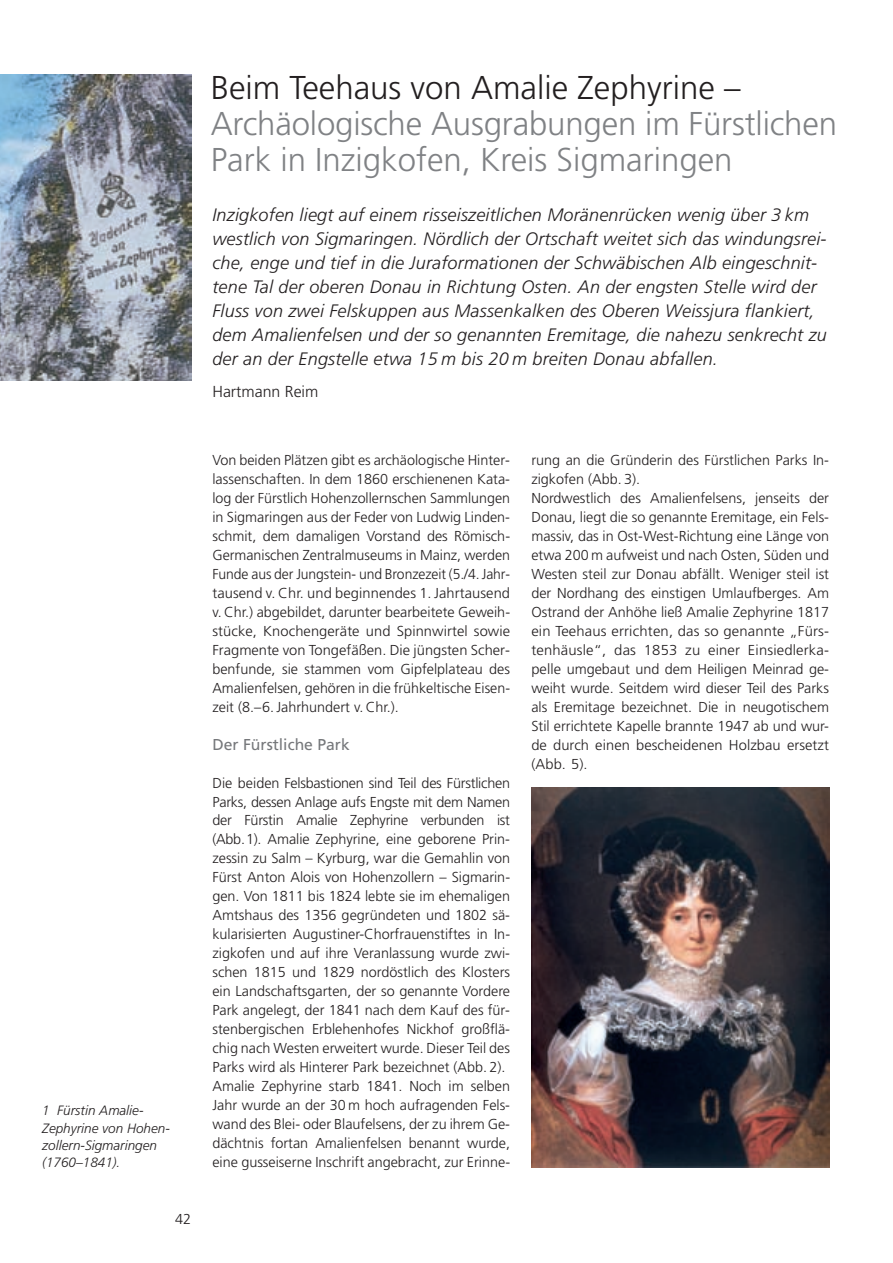
<style>
.page{position:relative;width:893px;height:1263px;background:#fff}
.page>*{position:absolute;margin:0;border:0;box-sizing:border-box;transform-origin:0 0}
.t1{font:300 33px/36px "Frutiger";letter-spacing:-.005em;color:#808285}
.t2{font:300 33px "Frutiger";color:#231f20}
.t3{font:italic 300 18px/24px "Frutiger";letter-spacing:.01em;color:#231f20}
.t4{font:300 15.9px "Frutiger";color:#231f20}
.t5{font:15.75px "Frutiger";color:#76787b}
.t6{font:300 14.4px/19px "Frutiger";color:#231f20}
.t7{font:italic 300 13.5px/17.2px "Frutiger";color:#231f20}
</style>
<div class="page">
<img style="left:0;top:74px;width:191px;height:307px">
<img style="left:531px;top:788px;width:298px;height:379px">
<h1 class="t2" style="left:211px;top:74px;width:531px">Beim Teehaus von Amalie Zephyrine –</h1>
<h1 class="t1" style="left:211px;top:108px;width:628px">Archäologische Ausgrabungen im Fürstlichen<br>Park in Inzigkofen, Kreis Sigmaringen</h1>
<p class="t3" style="left:212px;top:204px;width:616px">Inzigkofen liegt auf einem risseiszeitlichen Moränenrücken wenig über 3 km westlich von Sigmaringen. Nördlich der Ortschaft weitet sich das windungsrei&shy;che, enge und tief in die Juraformationen der Schwäbischen Alb eingeschnit&shy;tene Tal der oberen Donau in Richtung Osten. An der engsten Stelle wird der Fluss von zwei Felskuppen aus Massenkalken des Oberen Weissjura flankiert, dem Amalienfelsen und der so genannten Eremitage, die nahezu senkrecht zu der an der Engstelle etwa 15 m bis 20 m breiten Donau abfallen.</p>
<p class="t4" style="left:212px;top:385px;width:107px">Hartmann Reim</p>
<p class="t7" style="left:42px;top:1103px;width:129px">1 Fürstin Amalie-<br>Zephyrine von Hohen - zollern-Sigmaringen (1760–1841).</p>
<p class="t6" style="left:175px;top:1211px;width:18px">42</p>
<p class="t6" style="left:212px;top:451px;width:299px;text-align:justify">Von beiden Plätzen gibt es archäologische Hinter&shy;lassenschaften. In dem 1860 erschienenen Kata&shy;log der Fürstlich Hohenzollernschen Sammlungen in Sigmaringen aus der Feder von Ludwig Linden - schmit, dem damaligen Vorstand des Römisch-Germanischen Zentralmuseums in Mainz, werden Funde aus der Jungstein- und Bronzezeit (5./4. Jahr&shy;tausend v. Chr. und beginnendes 1. Jahrtausend v. Chr.) abgebildet, darunter bearbeitete Geweih&shy;stücke, Knochengeräte und Spinnwirtel sowie Fragmente von Tongefäßen. Die jüngsten Scher&shy;benfunde, sie stammen vom Gipfelplateau des Amalienfelsen, gehören in die frühkeltische Eisen - zeit (8.–6. Jahrhundert v. Chr.).</p>
<p class="t5" style="left:212px;top:738px;width:139px">Der Fürstliche Park</p>
<p class="t6" style="left:212px;top:774px;width:299px">Die beiden Felsbastionen sind Teil des Fürstlichen Parks, dessen Anlage aufs Engste mit dem Namen der Fürstin Amalie Zephyrine verbunden ist (Abb.1). Amalie Zephyrine, eine geborene Prin&shy;zessin zu Salm – Kyrburg, war die Gemahlin von Fürst Anton Alois von Hohenzollern – Sigmarin&shy;gen. Von 1811 bis 1824 lebte sie im ehemaligen Amtshaus des 1356 gegründeten und 1802 sä&shy;kularisierten Augustiner-Chorfrauenstiftes in In&shy;zigkofen und auf ihre Veranlassung wurde zwi&shy;schen 1815 und 1829 nordöstlich des Klosters ein Landschaftsgarten, der so genannte Vordere Park angelegt, der 1841 nach dem Kauf des für&shy;stenbergischen Erblehenhofes Nickhof großflä&shy;chig nach Westen erweitert wurde. Dieser Teil des Parks wird als Hinterer Park bezeichnet (Abb. 2).<br>Amalie Zephyrine starb 1841. Noch im selben Jahr wurde an der 30 m hoch aufragenden Fels&shy;wand des Blei- oder Blaufelsens, der zu ihrem Ge&shy;dächtnis fortan Amalienfelsen benannt wurde, eine gusseiserne Inschrift angebracht, zur Erinne-</p>
<p class="t6" style="left:531px;top:451px;width:299px">rung an die Gründerin des Fürstlichen Parks In&shy;zigkofen (Abb. 3).<br>Nordwestlich des Amalienfelsens, jenseits der Donau, liegt die so genannte Eremitage, ein Fels&shy;massiv, das in Ost-West-Richtung eine Länge von etwa 200 m aufweist und nach Osten, Süden und Westen steil zur Donau abfällt. Weniger steil ist der Nordhang des einstigen Umlaufberges. Am Ostrand der Anhöhe ließ Amalie Zephyrine 1817 ein Teehaus errichten, das so genannte „Fürs&shy;tenhäusle“, das 1853 zu einer Einsiedlerka&shy;pelle umgebaut und dem Heiligen Meinrad ge&shy;weiht wurde. Seitdem wird dieser Teil des Parks als Eremitage bezeichnet. Die in neugotischem Stil errichtete Kapelle brannte 1947 ab und wur&shy;de durch einen bescheidenen Holzbau ersetzt (Abb. 5).</p>
</div>
